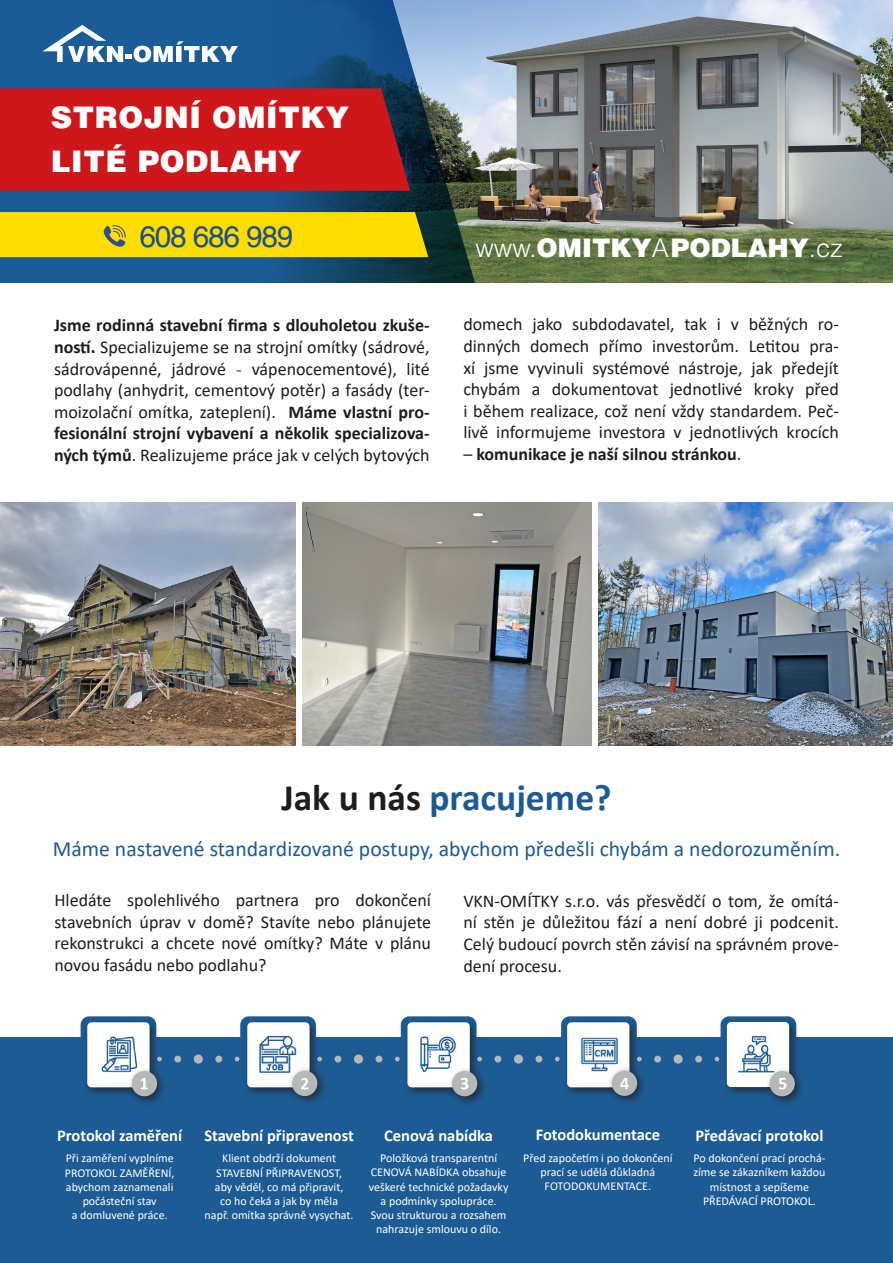
<style>
.page{position:relative;width:893px;height:1263px;background:#fff}
.page>*{position:absolute;margin:0;border:0;box-sizing:border-box;transform-origin:0 0}
.t1{font:700 37.5px "Calibri";color:#1d5b94}
.t2{font:29.85px "Helvetica LT Std";letter-spacing:-.04em;color:#1c508f}
.t3{font:900 29.7px/44px "Helvetica LT Std";letter-spacing:.02em;color:#fff}
.t4{font:900 25.65px "Helvetica LT Std";color:#fff}
.t5{font:21.75px "Calibri";color:#1d5b94}
.t6{font:18px/21.6px "Calibri";color:#1d1d1b;text-align:justify}
.t7{font:700 18px "Calibri";color:#1d1d1b}
.t8{font:700 16.5px "Calibri";color:#fff}
.t9{font:12px/14.2px "Calibri";color:#fff}
.s1{font-weight:300}
.s2{font-weight:700}
.s3{font-family:"Minion Pro"}
.s4{font-weight:400}
.s5{color:#1d1d1b}
</style>
<div class="page">
<div style="left:720px;top:1016px;width:76px;height:35px;background:#6b94b9;border-radius:9px"></div>
<svg style="left:561px;top:1016px;width:76px;height:35px"></svg>
<div style="left:401px;top:1016px;width:75px;height:35px;background:#6b94b9;border-radius:9px"></div>
<svg style="left:240px;top:1016px;width:76px;height:35px"></svg>
<svg style="left:81px;top:1016px;width:75px;height:35px"></svg>
<div style="left:0;top:1037px;width:893px;height:226px;background:#1d5b94"></div>
<img style="left:476px;top:0;width:417px;height:282px">
<svg style="left:0;top:0;width:476px;height:282px;background:#2c5f88"></svg>
<svg style="left:43px;top:25px;width:195px;height:37px"></svg>
<div style="left:0;top:88px;width:410px;height:103px;background:#cd171a"></div>
<div style="left:0;top:212px;width:428px;height:45px;background:#fd0"></div>
<img style="left:0;top:503px;width:893px;height:242px">
<div style="left:82px;top:1017px;width:718px;height:82px;background:#1d1d1b;opacity:.75"></div>
<img style="left:727px;top:1022px;width:62px;height:65px">
<img style="left:567px;top:1022px;width:62px;height:65px">
<img style="left:407px;top:1022px;width:63px;height:65px">
<img style="left:247px;top:1022px;width:63px;height:65px">
<img style="left:87px;top:1022px;width:63px;height:65px">
<svg style="left:157px;top:1057px;width:5px;height:4px"></svg>
<div style="left:174px;top:1056px;width:7px;height:6px;background:#b6b7b7;border-radius:50%"></div>
<div style="left:194px;top:1054px;width:9px;height:10px;background:#b6b7b7;border-radius:50%"></div>
<svg style="left:235px;top:1057px;width:4px;height:4px"></svg>
<div style="left:215px;top:1056px;width:7px;height:6px;background:#b6b7b7;border-radius:50%"></div>
<svg style="left:317px;top:1057px;width:5px;height:4px"></svg>
<svg style="left:335px;top:1056px;width:6px;height:6px"></svg>
<div style="left:354px;top:1054px;width:9px;height:10px;background:#b6b7b7;border-radius:50%"></div>
<svg style="left:395px;top:1057px;width:5px;height:4px"></svg>
<svg style="left:376px;top:1056px;width:6px;height:6px"></svg>
<svg style="left:477px;top:1057px;width:5px;height:4px"></svg>
<div style="left:494px;top:1056px;width:7px;height:6px;background:#b6b7b7;border-radius:50%"></div>
<div style="left:514px;top:1054px;width:9px;height:10px;background:#b6b7b7;border-radius:50%"></div>
<svg style="left:555px;top:1057px;width:5px;height:4px"></svg>
<div style="left:535px;top:1056px;width:7px;height:6px;background:#b6b7b7;border-radius:50%"></div>
<svg style="left:637px;top:1057px;width:5px;height:4px"></svg>
<div style="left:654px;top:1056px;width:7px;height:6px;background:#b6b7b7;border-radius:50%"></div>
<div style="left:674px;top:1054px;width:9px;height:10px;background:#b6b7b7;border-radius:50%"></div>
<svg style="left:715px;top:1057px;width:4px;height:4px"></svg>
<div style="left:695px;top:1056px;width:7px;height:6px;background:#b6b7b7;border-radius:50%"></div>
<div style="left:127px;top:1066px;width:41px;height:41px;background:#1d1d1b;opacity:.75"></div>
<div style="left:132px;top:1071px;width:25px;height:25px;background:#b6b7b7;border-radius:50%"></div>
<svg style="left:141px;top:1078px;width:7px;height:11px"></svg>
<div style="left:287px;top:1066px;width:41px;height:41px;background:#1d1d1b;opacity:.75"></div>
<div style="left:292px;top:1071px;width:25px;height:25px;background:#b6b7b7;border-radius:50%"></div>
<svg style="left:301px;top:1078px;width:8px;height:11px"></svg>
<div style="left:447px;top:1066px;width:41px;height:41px;background:#1d1d1b;opacity:.75"></div>
<div style="left:452px;top:1071px;width:25px;height:25px;background:#b6b7b7;border-radius:50%"></div>
<svg style="left:461px;top:1078px;width:7px;height:11px"></svg>
<div style="left:607px;top:1066px;width:41px;height:41px;background:#1d1d1b;opacity:.75"></div>
<div style="left:612px;top:1070px;width:25px;height:26px;background:#b6b7b7;border-radius:50%"></div>
<svg style="left:620px;top:1078px;width:9px;height:11px"></svg>
<div style="left:765px;top:1066px;width:41px;height:41px;background:#1d1d1b;opacity:.75"></div>
<div style="left:769px;top:1071px;width:26px;height:25px;background:#b6b7b7;border-radius:50%"></div>
<svg style="left:779px;top:1078px;width:7px;height:11px"></svg>
<div style="left:592px;top:487px;width:6px;height:265px;background:#fff"></div>
<div style="left:297px;top:491px;width:5px;height:264px;background:#fff"></div>
<h3 class="t3" style="left:51px;top:95px;width:300px">STROJNÍ OMÍTKY<br>LITÉ PODLAHY</h3>
<h2 class="t2" style="left:140px;top:219px;width:155px">608 686 989</h2>
<h3 class="t4" style="left:475px;top:231px;width:369px"><span class="s1">www.</span>OMITKY<span class="s1">A</span> PODLAHY<span class="s1">.cz</span></h3>
<p class="t6" style="left:54px;top:314px;width:377px"><span class="s2">Jsme rodinná stavební firma s dlouholetou zkuše&shy;ností.</span> Specializujeme se na strojní omítky (sádrové, sádrovápenné, jádrové <span class="s3">-</span> vápenocementové), lité podlahy (anhydrit, cementový potěr) a fasády (ter&shy;moizolační omítka, zateplení). <span class="s2">Máme vlastní pro&shy;fesionální strojní vybavení a několik specializova&shy;ných týmů</span>. Realizujeme práce jak v celých bytových</p>
<p class="t6" style="left:463px;top:313px;width:377px">domech jako subdodavatel, tak i v běžných ro&shy;dinných domech přímo investorům. Letitou pra&shy;xí jsme vyvinuli systémové nástroje, jak předejít chybám a dokumentovat jednotlivé kroky před i během realizace, což není vždy standardem. Peč&shy;livě informujeme investora v jednotlivých krocích</p>
<p class="t7" style="left:463px;top:441px;width:279px"><span class="s4">–</span> komunikace je naší silnou stránkou<span class="s4">.</span></p>
<p class="t1" style="left:281px;top:770px;width:332px"><span class="s5">Jak u nás</span> pracujeme?</p>
<p class="t5" style="left:53px;top:834px;width:789px">Máme nastavené standardizované postupy, abychom předešli chybám a nedorozuměním.</p>
<p class="t6" style="left:54px;top:889px;width:378px">Hledáte spolehlivého partnera pro dokončení stavebních úprav v domě? Stavíte nebo plánujete rekonstrukci a chcete nové omítky? Máte v plánu novou fasádu nebo podlahu?</p>
<p class="t6" style="left:463px;top:890px;width:377px">VKN-OMÍTKY s.r.o. vás přesvědčí o tom, že omítá&shy;ní stěn je důležitou fází a není dobré ji podcenit.<br>Celý budoucí povrch stěn závisí na správném prove&shy;dení procesu.</p>
<p class="t8" style="left:57px;top:1124px;width:126px">Protokol zaměření</p>
<p class="t9" style="left:66px;top:1151px;width:110px">Při zaměření vyplníme</p>
<p class="t9" style="left:65px;top:1165px;width:111px">PROTOKOL ZAMĚŘENÍ,</p>
<p class="t9" style="left:66px;top:1179px;width:109px">abychom zaznamenali</p>
<p class="t9" style="left:83px;top:1194px;width:76px">počásteční stav</p>
<p class="t9" style="left:72px;top:1208px;width:98px">a domluvené práce.</p>
<p class="t8" style="left:204px;top:1124px;width:151px">Stavební připravenost</p>
<p class="t9" style="left:222px;top:1151px;width:115px">Klient obdrží dokument</p>
<p class="t9" style="left:216px;top:1165px;width:127px">STAVEBNÍ PŘIPRAVENOST,</p>
<p class="t9" style="left:215px;top:1179px;width:130px">aby věděl, co má připravit,</p>
<p class="t9" style="left:220px;top:1194px;width:119px">co ho čeká a jak by měla</p>
<p class="t9" style="left:205px;top:1208px;width:150px">např. omítka správně vysychat.</p>
<p class="t8" style="left:384px;top:1123px;width:110px">Cenová nabídka</p>
<p class="t9" style="left:380px;top:1150px;width:118px">Položková transparentní</p>
<p class="t9" style="left:371px;top:1165px;width:137px">CENOVÁ NABÍDKA obsahuje</p>
<p class="t9" style="left:369px;top:1179px;width:141px">veškeré technické požadavky</p>
<p class="t9" style="left:381px;top:1193px;width:118px">a podmínky spolupráce.</p>
<p class="t9" style="left:371px;top:1207px;width:137px">Svou strukturou a rozsahem</p>
<p class="t9" style="left:376px;top:1222px;width:126px">nahrazuje smlouvu o dílo.</p>
<p class="t8" style="left:536px;top:1123px;width:126px">Fotodokumentace</p>
<p class="t9" style="left:523px;top:1150px;width:151px">Před započetím i po dokončení</p>
<p class="t9" style="left:541px;top:1165px;width:116px">prací se udělá důkladná</p>
<p class="t9" style="left:545px;top:1179px;width:108px">FOTODOKUMENTACE.</p>
<p class="t8" style="left:695px;top:1123px;width:130px">Předávací protokol</p>
<p class="t9" style="left:693px;top:1150px;width:134px">Po dokončení prací prochá&shy;zíme se zákazníkem každou</p>
<p class="t9" style="left:710px;top:1179px;width:101px">místnost a sepíšeme</p>
<p class="t9" style="left:703px;top:1193px;width:114px">PŘEDÁVACÍ PROTOKOL.</p>
</div>
